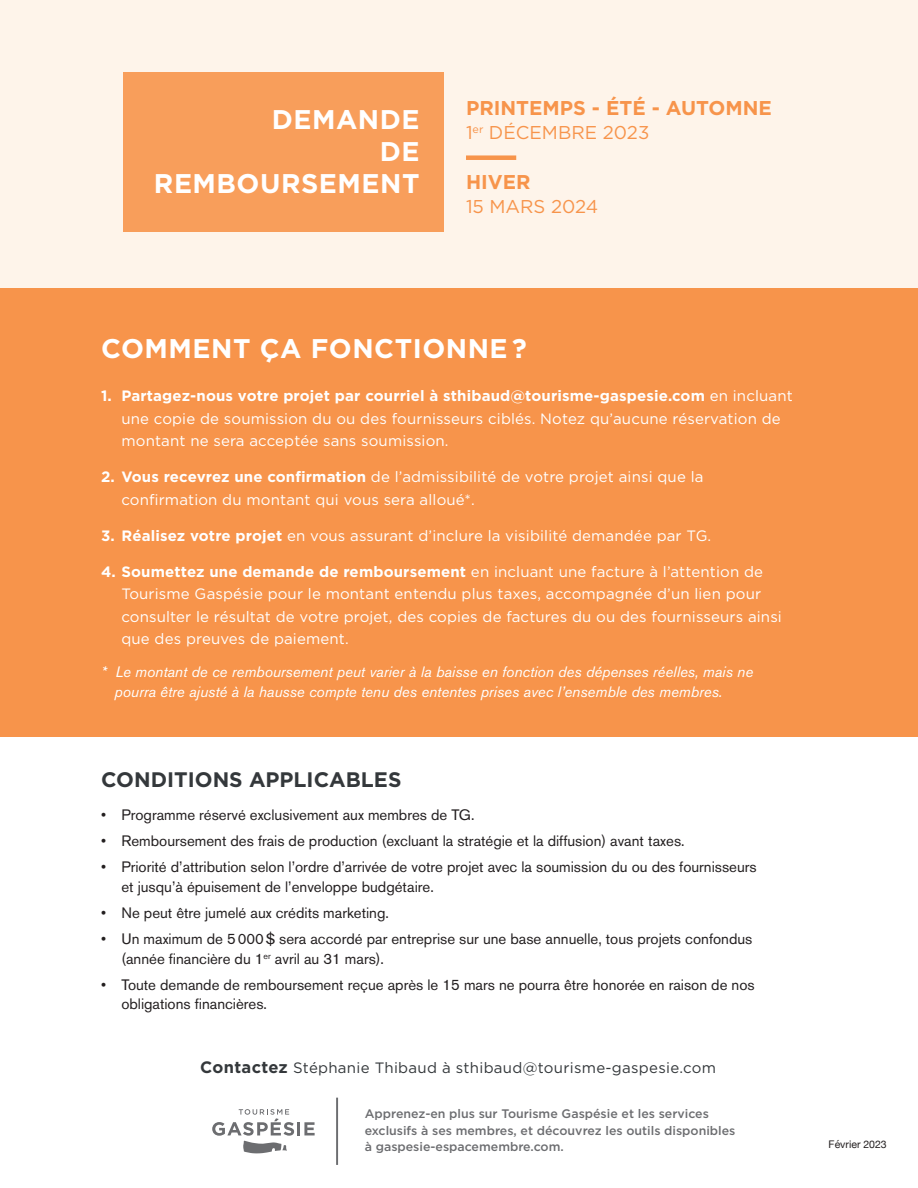
<style>
.page{position:relative;width:918px;height:1188px;background:#fff}
.page>*{position:absolute;margin:0;border:0;box-sizing:border-box;transform-origin:0 0}
.t1{font:700 27px/32.2px "Gotham";letter-spacing:.02em;color:#fff;text-align:right}
.t2{font:700 21px "Gotham";color:#34383b}
.Titre_1{font:700 19.95px "Gotham";color:#f7944b}
.Titre_1-2{font:18.6px "Gotham";color:#f7944b}
.t3{font:15px/22.5px "Gotham";letter-spacing:.01em;color:#fff}
.t4{font:15px/19.5px "Akzidenz Grotesk BE";color:#231f20}
.t5{font:italic 15px/19.5px "Akzidenz Grotesk BE";color:#fff}
.t6{font:15px "Gotham";letter-spacing:.02em;color:#34383b}
.t7{font:500 12.3px/16.5px "Gotham";color:#6c6d70}
.t8{font:10.5px "Helvetica Neue";color:#231f20}
.s1{font-weight:700}
.s2{font-weight:700;font-size:16.5px}
</style>
<div class="page">
<div style="left:0;top:0;width:918px;height:533px;background:#fef4ea"></div>
<div style="left:0;top:288px;width:918px;height:449px;background:#f7944b"></div>
<svg style="left:212px;top:1109px;width:103px;height:44px"></svg>
<hr style="left:336px;top:1098px;width:2px;height:67px;background:#6c6d70">
<div style="left:123px;top:72px;width:320px;height:160px;background:#f89e5b"></div>
<div style="left:466px;top:155px;width:50px;height:5px;background:#f7944b"></div>
<p class="t1" style="left:154px;top:102px;width:267px">DEMANDE<br>DE<br>REMBOURSEMENT</p>
<p class="Titre_1" style="left:466px;top:96px;width:307px">PRINTEMPS - ÉTÉ - AUTOMNE</p>
<p class="Titre_1-2" style="left:466px;top:121px;width:185px">1<sup>er</sup> DÉCEMBRE 2023</p>
<p class="Titre_1" style="left:466px;top:171px;width:66px">HIVER</p>
<p class="Titre_1-2" style="left:466px;top:195px;width:134px">15 MARS 2024</p>
<p class="t1" style="left:101px;top:332px;width:427px">COMMENT ÇA FONCTIONNE?</p>
<p class="t3" style="left:121px;top:384px;width:673px;text-indent:-20px"><span class="s1">1. Partagez-nous votre projet par courriel à sthibaud@tourisme-gaspesie.com</span> en incluant une copie de soumission du ou des fournisseurs ciblés. Notez qu’aucune réservation de montant ne sera acceptée sans soumission.</p>
<p class="t3" style="left:121px;top:465px;width:584px;text-indent:-20px"><span class="s1">2. Vous recevrez une confirmation</span> de l’admissibilité de votre projet ainsi que la confirmation du montant qui vous sera alloué*.</p>
<p class="t3" style="left:101px;top:524px;width:612px"><span class="s1">3. Réalisez votre projet</span> en vous assurant d’inclure la visibilité demandée par TG.</p>
<p class="t3" style="left:121px;top:560px;width:662px;text-indent:-20px"><span class="s1">4. Soumettez une demande de remboursement</span> en incluant une facture à l’attention de Tourisme Gaspésie pour le montant entendu plus taxes, accompagnée d’un lien pour consulter le résultat de votre projet, des copies de factures du ou des fournisseurs ainsi que des preuves de paiement.</p>
<p class="t5" style="left:115px;top:662px;width:640px;text-indent:-14px">* Le montant de ce remboursement peut varier à la baisse en fonction des dépenses réelles, mais ne pourra être ajusté à la hausse compte tenu des ententes prises avec l’ensemble des membres.</p>
<p class="t2" style="left:101px;top:767px;width:302px">CONDITIONS APPLICABLES</p>
<p class="t4" style="left:101px;top:805px;width:375px">• Programme réservé exclusivement aux membres de TG.</p>
<p class="t4" style="left:101px;top:831px;width:585px">• Remboursement des frais de production (excluant la stratégie et la diffusion) avant taxes.</p>
<p class="t4" style="left:121px;top:857px;width:637px;text-indent:-20px">• Priorité d’attribution selon l’ordre d’arrivée de votre projet avec la soumission du ou des fournisseurs et jusqu’à épuisement de l’enveloppe budgétaire.</p>
<p class="t4" style="left:101px;top:903px;width:289px">• Ne peut être jumelé aux crédits marketing.</p>
<p class="t4" style="left:121px;top:929px;width:633px;text-indent:-20px">• Un maximum de 5000$ sera accordé par entreprise sur une base annuelle, tous projets confondus (année financière du 1<sup>er</sup> avril au 31 mars).</p>
<p class="t4" style="left:121px;top:975px;width:635px;text-indent:-20px">• Toute demande de remboursement reçue après le 15 mars ne pourra être honorée en raison de nos obligations financières.</p>
<p class="t6" style="left:200px;top:1058px;width:517px"><span class="s2">Contactez</span> Stéphanie Thibaud à sthibaud@tourisme-gaspesie.com</p>
<p class="t7" style="left:365px;top:1106px;width:372px">Apprenez-en plus sur Tourisme Gaspésie et les services exclusifs à ses membres, et découvrez les outils disponibles à gaspesie-espacemembre.com.</p>
<p class="t8" style="left:829px;top:1137px;width:60px">Février 2023</p>
</div>
